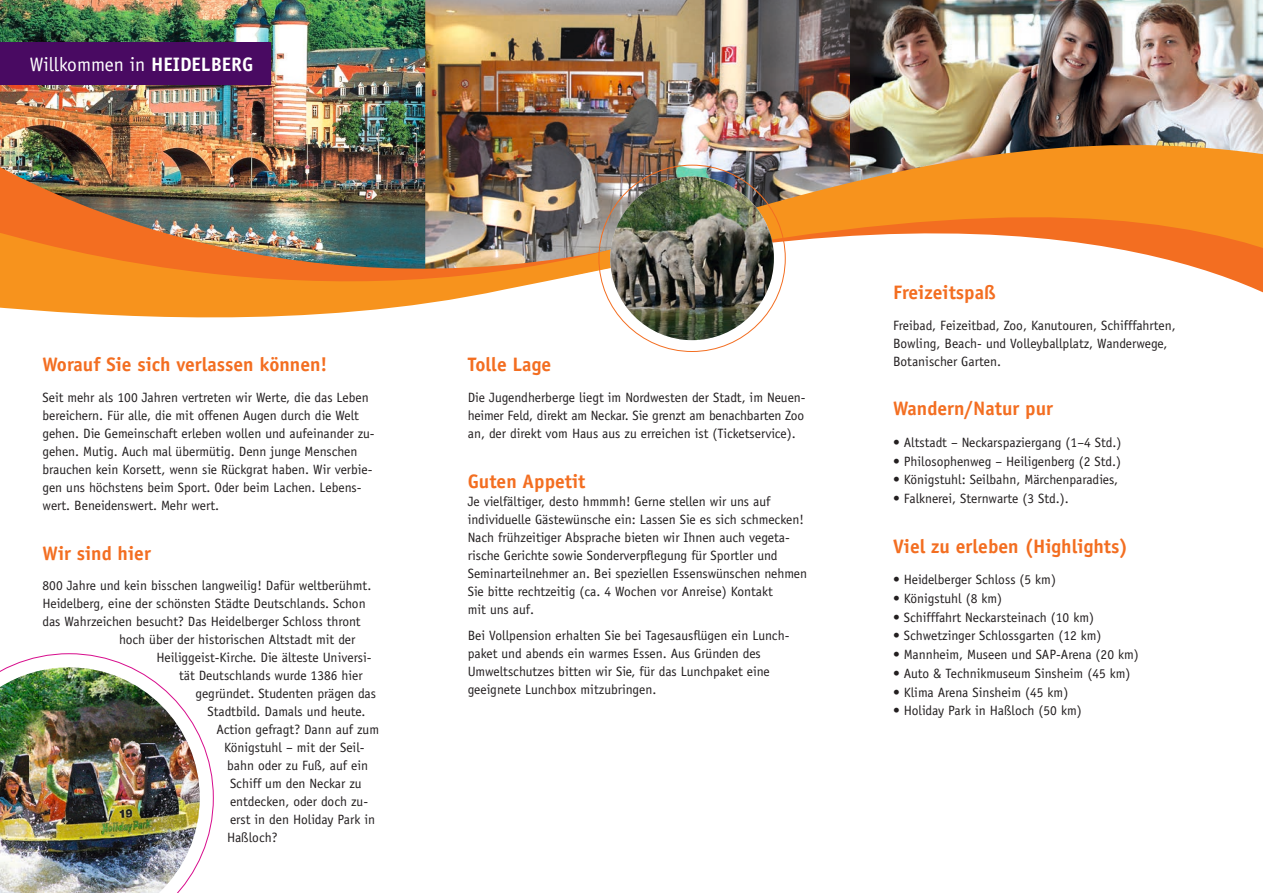
<style>
.page{position:relative;width:1263px;height:893px;background:#fff}
.page>*{position:absolute;margin:0;border:0;box-sizing:border-box;transform-origin:0 0}
.t1{font:700 19.5px "Officina Sans Std";color:#f36e21}
.t2{font:19.5px "Officina Sans Std";color:#fff}
.t3{font:13.5px/18px "Officina Sans Std";color:#231f20}
.s1{font-weight:700}
</style>
<div class="page">
<img style="left:0;top:0;width:425px;height:140px">
<img style="left:425px;top:0;width:425px;height:140px">
<img style="left:850px;top:0;width:413px;height:140px">
<img style="left:0;top:140px;width:1263px;height:190px">
<div style="left:0;top:43px;width:270px;height:42px;background:#490a62"></div>
<img style="left:610px;top:176px;width:164px;height:164px;border-radius:82px">
<svg style="left:7px;top:653px;width:207px;height:207px"></svg>
<img style="left:0;top:667px;width:200px;height:226px">
<h1 class="t2" style="left:30px;top:53px;width:225px">Willkommen in <span class="s1">HEIDELBERG</span></h1>
<h1 class="t1" style="left:43px;top:352px;width:286px">Worauf Sie sich verlassen können!</h1>
<p class="t3" style="left:43px;top:388px;width:334px">Seit mehr als 100 Jahren vertreten wir Werte, die das Leben bereichern. Für alle, die mit offenen Augen durch die Welt gehen. Die Gemeinschaft erleben wollen und aufeinander zu&shy;gehen. Mutig. Auch mal übermütig. Denn junge Menschen brauchen kein Korsett, wenn sie Rückgrat haben. Wir verbie&shy;gen uns höchstens beim Sport. Oder beim Lachen. Lebens&shy;wert. Beneidenswert. Mehr wert.</p>
<h1 class="t1" style="left:43px;top:541px;width:110px">Wir sind hier</h1>
<p class="t3" style="left:43px;top:577px;width:330px">800 Jahre und kein bisschen langweilig! Dafür weltberühmt.</p>
<p class="t3" style="left:43px;top:595px;width:325px">Heidelberg, eine der schönsten Städte Deutschlands. Schon</p>
<p class="t3" style="left:43px;top:613px;width:320px">das Wahrzeichen besucht? Das Heidelberger Schloss thront</p>
<p class="t3" style="left:119px;top:631px;width:238px">hoch über der historischen Altstadt mit der</p>
<p class="t3" style="left:157px;top:649px;width:217px">Heiliggeist-Kirche. Die älteste Universi-</p>
<p class="t3" style="left:179px;top:667px;width:185px">tät Deutschlands wurde 1386 hier</p>
<p class="t3" style="left:196px;top:685px;width:182px">gegründet. Studenten prägen das</p>
<p class="t3" style="left:208px;top:703px;width:159px">Stadtbild. Damals und heute.</p>
<p class="t3" style="left:217px;top:721px;width:164px">Action gefragt? Dann auf zum</p>
<p class="t3" style="left:224px;top:739px;width:142px">Königstuhl – mit der Seil-</p>
<p class="t3" style="left:227px;top:757px;width:143px">bahn oder zu Fuß, auf ein</p>
<p class="t3" style="left:230px;top:775px;width:133px">Schiff um den Neckar zu</p>
<p class="t3" style="left:230px;top:793px;width:140px">entdecken, oder doch zu-</p>
<p class="t3" style="left:230px;top:811px;width:147px">erst in den Holiday Park in</p>
<p class="t3" style="left:227px;top:829px;width:52px">Haßloch?</p>
<h1 class="t1" style="left:468px;top:352px;width:85px">Tolle Lage</h1>
<p class="t3" style="left:468px;top:388px;width:339px;text-align:justify">Die Jugendherberge liegt im Nordwesten der Stadt, im Neuen&shy;heimer Feld, direkt am Neckar. Sie grenzt am benachbarten Zoo an, der direkt vom Haus aus zu erreichen ist (Ticketservice).</p>
<h1 class="t1" style="left:468px;top:469px;width:119px">Guten Appetit</h1>
<p class="t3" style="left:468px;top:492px;width:341px">Je vielfältiger, desto hmmmh! Gerne stellen wir uns auf individuelle Gästewünsche ein: Lassen Sie es sich schmecken!<br>Nach frühzeitiger Absprache bieten wir Ihnen auch vegeta&shy;rische Gerichte sowie Sonderverpflegung für Sportler und Seminarteilnehmer an. Bei speziellen Essenswünschen nehmen Sie bitte rechtzeitig (ca. 4 Wochen vor Anreise) Kontakt<br>mit uns auf.</p>
<p class="t3" style="left:468px;top:626px;width:322px">Bei Vollpension erhalten Sie bei Tagesausflügen ein Lunch&shy;paket und abends ein warmes Essen. Aus Gründen des Umweltschutzes bitten wir Sie, für das Lunchpaket eine geeignete Lunchbox mitzubringen.</p>
<h1 class="t1" style="left:893px;top:280px;width:104px">Freizeitspaß</h1>
<p class="t3" style="left:893px;top:316px;width:284px">Freibad, Feizeitbad, Zoo, Kanutouren, Schifffahrten,<br>Bowling, Beach- und Volleyballplatz, Wanderwege,<br>Botanischer Garten.</p>
<h1 class="t1" style="left:893px;top:396px;width:161px">Wandern/Natur pur</h1>
<p class="t3" style="left:893px;top:433px;width:230px">• Altstadt – Neckarspaziergang (1–4 Std.)</p>
<p class="t3" style="left:893px;top:452px;width:230px">• Philosophenweg – Heiligenberg (2 Std.)</p>
<p class="t3" style="left:893px;top:471px;width:227px">• Königstuhl: Seilbahn, Märchenparadies,</p>
<p class="t3" style="left:893px;top:489px;width:177px">• Falknerei, Sternwarte (3 Std.).</p>
<h1 class="t1" style="left:893px;top:534px;width:237px">Viel zu erleben (Highlights)</h1>
<p class="t3" style="left:893px;top:570px;width:165px">• Heidelberger Schloss (5 km)</p>
<p class="t3" style="left:893px;top:589px;width:111px">• Königstuhl (8 km)</p>
<p class="t3" style="left:893px;top:608px;width:203px">• Schifffahrt Neckarsteinach (10 km)</p>
<p class="t3" style="left:893px;top:627px;width:210px">• Schwetzinger Schlossgarten (12 km)</p>
<p class="t3" style="left:893px;top:645px;width:247px">• Mannheim, Museen und SAP-Arena (20 km)</p>
<p class="t3" style="left:893px;top:664px;width:239px">• Auto &amp; Technikmuseum Sinsheim (45 km)</p>
<p class="t3" style="left:893px;top:683px;width:177px">• Klima Arena Sinsheim (45 km)</p>
<p class="t3" style="left:893px;top:702px;width:190px">• Holiday Park in Haßloch (50 km)</p>
</div>
